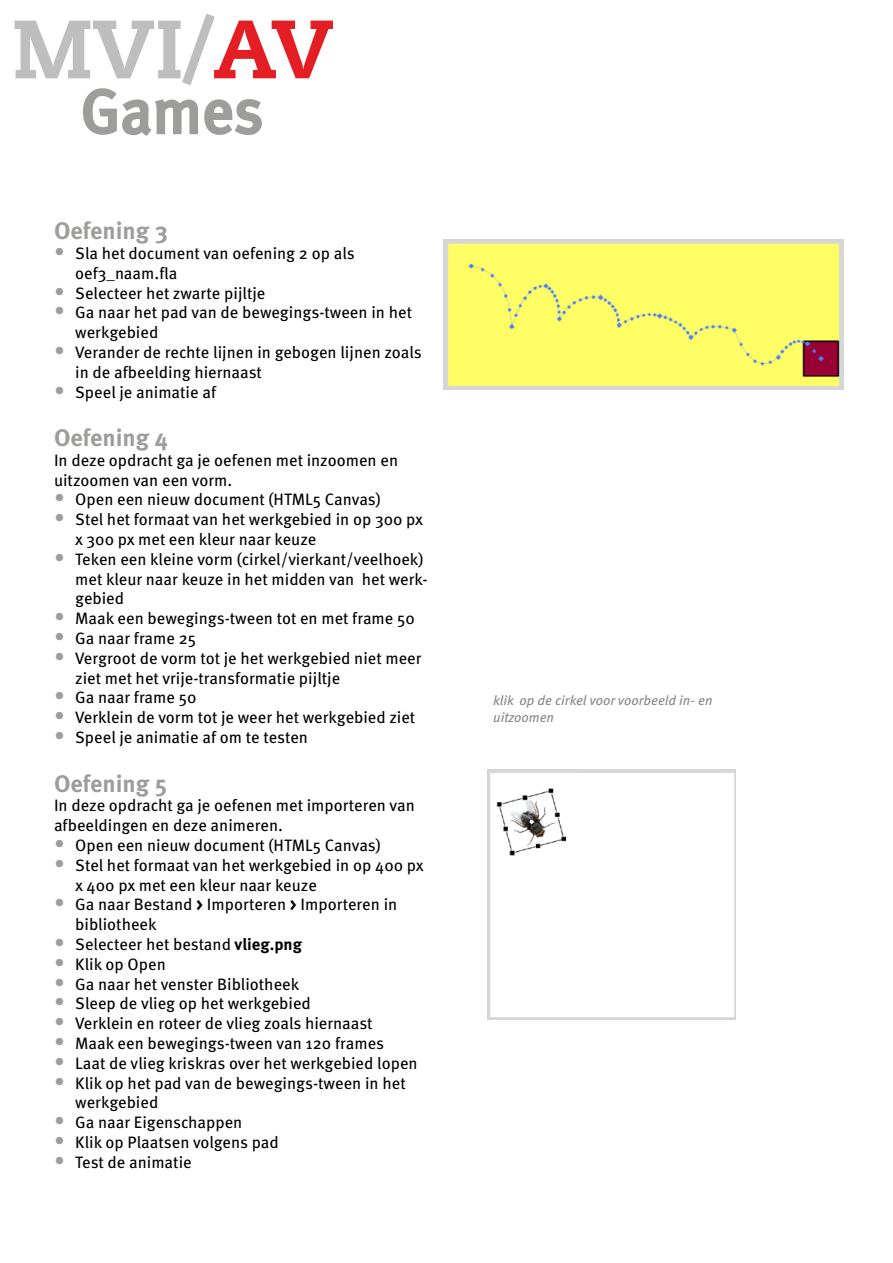
<style>
.page{position:relative;width:893px;height:1263px;background:#fff}
.page>*{position:absolute;margin:0;border:0;box-sizing:border-box;transform-origin:0 0}
.t1{font:800 82.5px "Caecilia LT Std";color:#bebebe}
.t2{font:61.5px "Meta OT";letter-spacing:-.005em;color:#9d9d9c}
.t3{font:700 24px "Meta OT";color:#9d9d9c}
.t4{font:16.5px/19.8px "Meta OT";color:#000}
.t5{font:italic 13.5px/16.2px "Meta OT";color:#878787}
.s1{color:#e31f25}
.s2{font-size:21px;color:#9d9d9c}
.s3{font-weight:700}
</style>
<div class="page">
<svg style="left:83px;top:88px;width:179px;height:48px"></svg>
<img style="left:444px;top:239px;width:399px;height:150px">
<img style="left:488px;top:770px;width:248px;height:249px">
<h1 class="t1" style="left:13px;top:-2px;width:322px">MVI/<span class="s1">AV</span></h1>
<h2 class="t2" style="left:81px;top:72px;width:184px">Games</h2>
<h3 class="t3" style="left:54px;top:216px;width:115px">Oefening 3</h3>
<p class="t4" style="left:75px;top:244px;width:281px;text-indent:-21px"><span class="s2">•</span> Sla het document van oefening 2 op als oef3_naam.fla</p>
<p class="t4" style="left:54px;top:283px;width:213px"><span class="s2">•</span> Selecteer het zwarte pijltje</p>
<p class="t4" style="left:75px;top:303px;width:338px;text-indent:-21px"><span class="s2">•</span> Ga naar het pad van de bewegings-tween in het werkgebied</p>
<p class="t4" style="left:75px;top:343px;width:348px;text-indent:-21px"><span class="s2">•</span> Verander de rechte lijnen in gebogen lijnen zoals in de afbeelding hiernaast</p>
<p class="t4" style="left:54px;top:382px;width:164px"><span class="s2">•</span> Speel je animatie af</p>
<h3 class="t3" style="left:54px;top:422px;width:115px">Oefening 4</h3>
<p class="t4" style="left:54px;top:451px;width:346px">In deze opdracht ga je oefenen met inzoomen en uitzoomen van een vorm.</p>
<p class="t4" style="left:54px;top:490px;width:328px"><span class="s2">•</span> Open een nieuw document (HTML5 Canvas)</p>
<p class="t4" style="left:75px;top:510px;width:349px;text-indent:-21px"><span class="s2">•</span> Stel het formaat van het werkgebied in op 300 px x 300 px met een kleur naar keuze</p>
<p class="t4" style="left:75px;top:550px;width:354px;text-indent:-21px"><span class="s2">•</span> Teken een kleine vorm (cirkel/vierkant/veelhoek) met kleur naar keuze in het midden van het werk&shy;gebied</p>
<p class="t4" style="left:54px;top:609px;width:362px"><span class="s2">•</span> Maak een bewegings-tween tot en met frame 50</p>
<p class="t4" style="left:54px;top:629px;width:144px"><span class="s2">•</span> Ga naar frame 25</p>
<p class="t4" style="left:75px;top:649px;width:348px;text-indent:-21px"><span class="s2">•</span> Vergroot de vorm tot je het werkgebied niet meer ziet met het vrije-transformatie pijltje</p>
<p class="t4" style="left:54px;top:688px;width:144px"><span class="s2">•</span> Ga naar frame 50</p>
<p class="t4" style="left:54px;top:708px;width:363px"><span class="s2">•</span> Verklein de vorm tot je weer het werkgebied ziet</p>
<p class="t4" style="left:54px;top:728px;width:256px"><span class="s2">•</span> Speel je animatie af om te testen</p>
<h3 class="t3" style="left:54px;top:768px;width:115px">Oefening 5</h3>
<p class="t4" style="left:54px;top:796px;width:362px">In deze opdracht ga je oefenen met importeren van afbeeldingen en deze animeren.</p>
<p class="t4" style="left:54px;top:836px;width:328px"><span class="s2">•</span> Open een nieuw document (HTML5 Canvas)</p>
<p class="t4" style="left:75px;top:856px;width:350px;text-indent:-21px"><span class="s2">•</span> Stel het formaat van het werkgebied in op 400 px x 400 px met een kleur naar keuze</p>
<p class="t4" style="left:75px;top:895px;width:324px;text-indent:-21px"><span class="s2">•</span> Ga naar Bestand <span class="s3">&gt;</span> Importeren <span class="s3">&gt;</span> Importeren in bibliotheek</p>
<p class="t4" style="left:54px;top:935px;width:249px"><span class="s2">•</span> Selecteer het bestand <span class="s3">vlieg.png</span></p>
<p class="t4" style="left:54px;top:955px;width:113px"><span class="s2">•</span> Klik op Open</p>
<p class="t4" style="left:54px;top:974px;width:247px"><span class="s2">•</span> Ga naar het venster Bibliotheek</p>
<p class="t4" style="left:54px;top:994px;width:258px"><span class="s2">•</span> Sleep de vlieg op het werkgebied</p>
<p class="t4" style="left:54px;top:1014px;width:320px"><span class="s2">•</span> Verklein en roteer de vlieg zoals hiernaast</p>
<p class="t4" style="left:54px;top:1034px;width:332px"><span class="s2">•</span> Maak een bewegings-tween van 120 frames</p>
<p class="t4" style="left:54px;top:1054px;width:365px"><span class="s2">•</span> Laat de vlieg kriskras over het werkgebied lopen</p>
<p class="t4" style="left:75px;top:1073px;width:332px;text-indent:-21px"><span class="s2">•</span> Klik op het pad van de bewegings-tween in het werkgebied</p>
<p class="t4" style="left:54px;top:1113px;width:190px"><span class="s2">•</span> Ga naar Eigenschappen</p>
<p class="t4" style="left:54px;top:1133px;width:226px"><span class="s2">•</span> Klik op Plaatsen volgens pad</p>
<p class="t4" style="left:54px;top:1153px;width:139px"><span class="s2">•</span> Test de animatie</p>
<p class="t5" style="left:493px;top:693px;width:221px">klik op de cirkel voor voorbeeld in- en uitzoomen</p>
</div>
